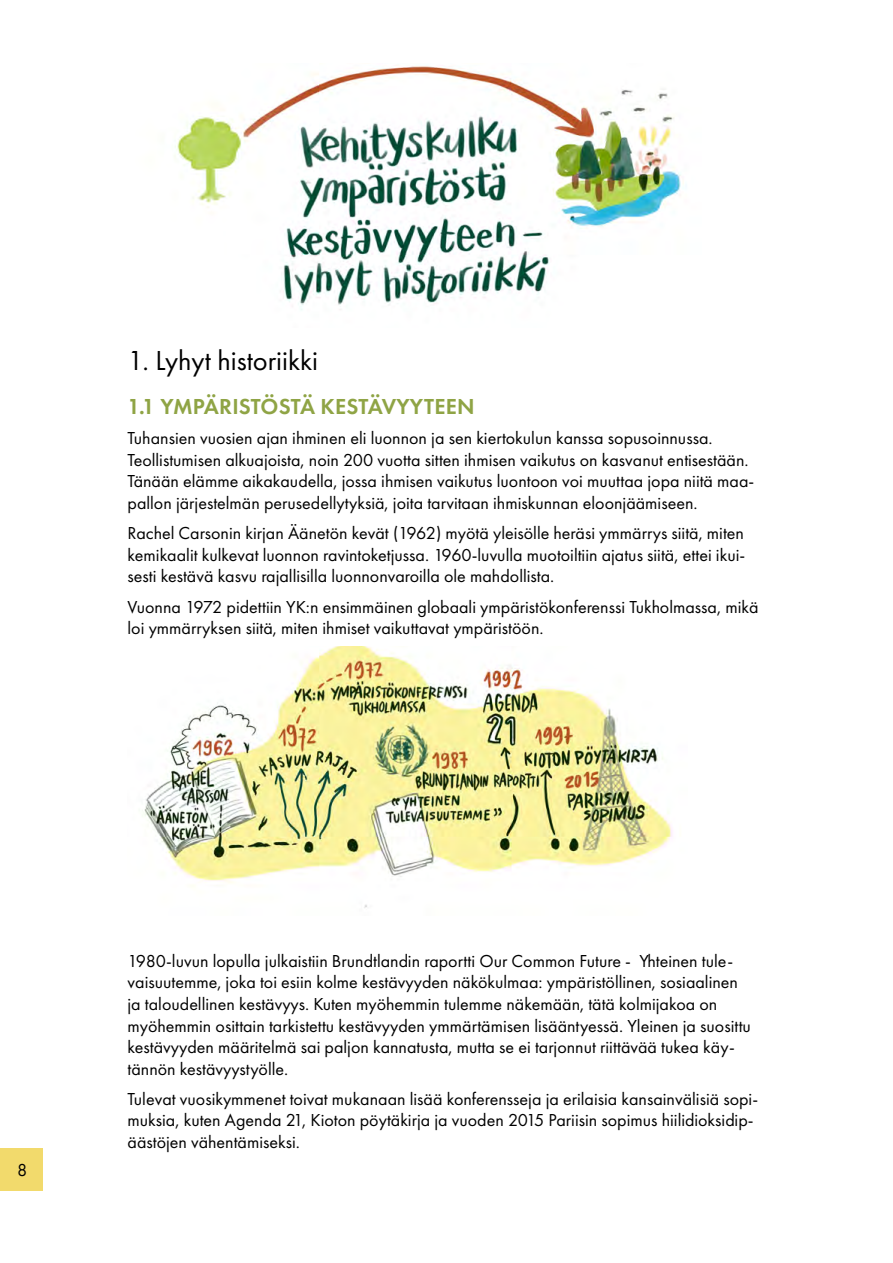
<style>
.page{position:relative;width:893px;height:1263px;background:#fff}
.page>*{position:absolute;margin:0;border:0;box-sizing:border-box;transform-origin:0 0}
.Rubrik1{font:28.5px "Futura PT";color:#000}
.Rubrik2{font:600 22.5px "Futura PT";letter-spacing:.01em;color:#8fa445}
.Brödtext{font:18px/21.6px "Futura PT";color:#000}
</style>
<div class="page">
<div style="left:0;top:1148px;width:43px;height:43px;background:#f2da6c"></div>
<img style="left:174px;top:65px;width:510px;height:245px">
<img style="left:143px;top:646px;width:530px;height:262px">
<h1 class="Rubrik1" style="left:128px;top:344px;width:192px">1. Lyhyt historiikki</h1>
<h2 class="Rubrik2" style="left:128px;top:393px;width:349px">1.1 YMPÄRISTÖSTÄ KESTÄVYYTEEN</h2>
<p class="Brödtext" style="left:128px;top:427px;width:628px">Tuhansien vuosien ajan ihminen eli luonnon ja sen kiertokulun kanssa sopusoinnussa.<br>Teollistumisen alkuajoista, noin 200 vuotta sitten ihmisen vaikutus on kasvanut entisestään.<br>Tänään elämme aikakaudella, jossa ihmisen vaikutus luontoon voi muuttaa jopa niitä maa&shy;pallon järjestelmän perusedellytyksiä, joita tarvitaan ihmiskunnan eloonjäämiseen.</p>
<p class="Brödtext" style="left:128px;top:522px;width:619px;text-align:justify">Rachel Carsonin kirjan Äänetön kevät (1962) myötä yleisölle heräsi ymmärrys siitä, miten kemikaalit kulkevat luonnon ravintoketjussa. 1960-luvulla muotoiltiin ajatus siitä, ettei ikui&shy;sesti kestävä kasvu rajallisilla luonnonvaroilla ole mahdollista.</p>
<p class="Brödtext" style="left:128px;top:596px;width:632px">Vuonna 1972 pidettiin YK:n ensimmäinen globaali ympäristökonferenssi Tukholmassa, mikä loi ymmärryksen siitä, miten ihmiset vaikuttavat ympäristöön.</p>
<p class="Brödtext" style="left:17px;top:1159px;width:12px">8</p>
<p class="Brödtext" style="left:128px;top:950px;width:625px">1980-luvun lopulla julkaistiin Brundtlandin raportti Our Common Future - Yhteinen tule&shy;vaisuutemme, joka toi esiin kolme kestävyyden näkökulmaa: ympäristöllinen, sosiaalinen ja taloudellinen kestävyys. Kuten myöhemmin tulemme näkemään, tätä kolmijakoa on myöhemmin osittain tarkistettu kestävyyden ymmärtämisen lisääntyessä. Yleinen ja suosittu kestävyyden määritelmä sai paljon kannatusta, mutta se ei tarjonnut riittävää tukea käy&shy;tännön kestävyystyölle.</p>
<p class="Brödtext" style="left:128px;top:1088px;width:632px">Tulevat vuosikymmenet toivat mukanaan lisää konferensseja ja erilaisia kansainvälisiä sopi&shy;muksia, kuten Agenda 21, Kioton pöytäkirja ja vuoden 2015 Pariisin sopimus hiilidioksidip&shy;äästöjen vähentämiseksi.</p>
</div>
